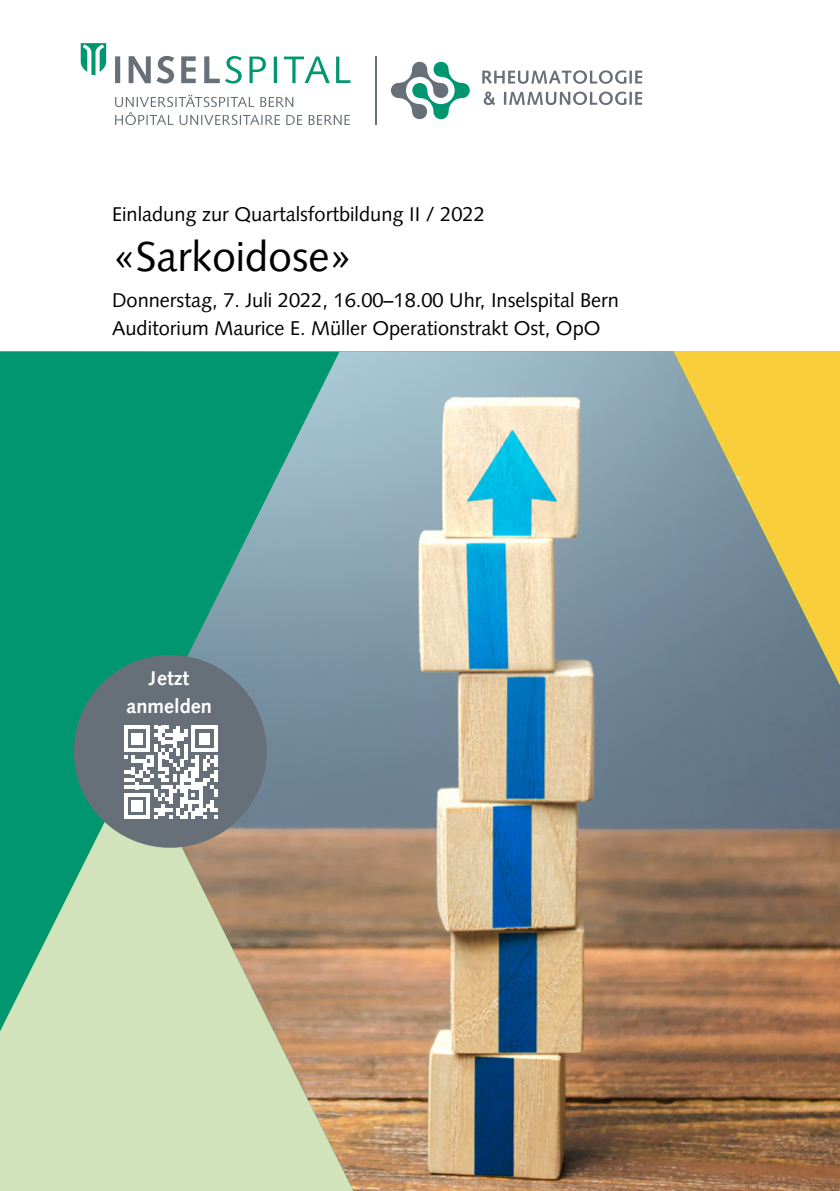
<style>
.page{position:relative;width:840px;height:1191px;background:#fff}
.page>*{position:absolute;margin:0;border:0;box-sizing:border-box;transform-origin:0 0}
.t1{font:42px "Syntax LT Pro";color:#000}
.t2{font:20px/28px "Syntax LT Pro";color:#000}
.t3{font:700 20px/28px "Syntax LT Pro";color:#fff;text-align:center}
</style>
<div class="page">
<img style="left:0;top:351px;width:839px;height:840px">
<svg style="left:0;top:351px;width:339px;height:680px;background:#4fa387"></svg>
<div style="left:74px;top:655px;width:192px;height:192px;background:#677078;border-radius:50%"></div>
<svg style="left:124px;top:725px;width:93px;height:94px"></svg>
<svg style="left:81px;top:43px;width:25px;height:32px"></svg>
<svg style="left:115px;top:95px;width:234px;height:30px"></svg>
<svg style="left:249px;top:57px;width:101px;height:26px"></svg>
<svg style="left:181px;top:56px;width:14px;height:27px"></svg>
<svg style="left:128px;top:56px;width:46px;height:27px"></svg>
<div style="left:115px;top:56px;width:5px;height:27px;background:#677078"></div>
<svg style="left:204px;top:56px;width:37px;height:28px"></svg>
<svg style="left:390px;top:61px;width:79px;height:59px"></svg>
<svg style="left:482px;top:70px;width:159px;height:14px"></svg>
<svg style="left:483px;top:92px;width:12px;height:13px"></svg>
<svg style="left:503px;top:92px;width:138px;height:13px"></svg>
<hr style="left:375px;top:56px;width:1px;height:69px;background:#677078">
<p class="t2" style="left:112px;top:200px;width:374px">Einladung zur Quartalsfortbildung II / 2022</p>
<h1 class="t1" style="left:112px;top:231px;width:242px">«Sarkoidose»</h1>
<p class="t2" style="left:112px;top:286px;width:508px">Donnerstag, 7. Juli 2022, 16.00–18.00 Uhr, Inselspital Bern<br>Auditorium Maurice E. Müller Operationstrakt Ost, OpO</p>
<p class="t3" style="left:126px;top:664px;width:87px">Jetzt anmelden</p>
</div>
